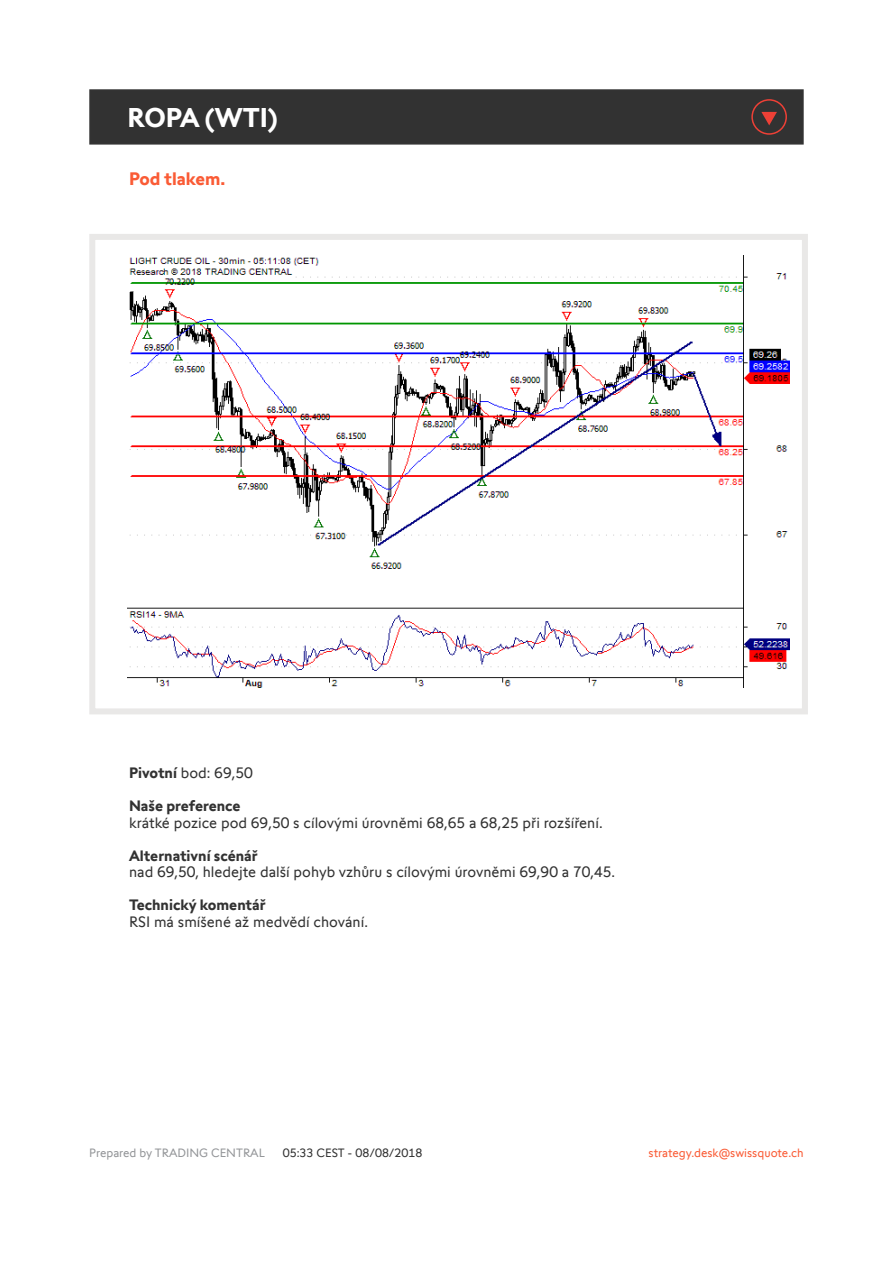
<style>
.page{position:relative;width:893px;height:1263px;background:#fff}
.page>*{position:absolute;margin:0;border:0;box-sizing:border-box;transform-origin:0 0}
.t1{font:700 27px "Swissquote CT";color:#fff}
.t2{font:700 18px "Swissquote CT";color:#fa5b35}
.t3{font:15px "Swissquote CT";color:#323232}
.t4{font:700 15px "Swissquote CT";color:#323232}
.t5{font:12px "Swissquote CT";color:#fa5b35}
.t6{font:12px "Swissquote CT";color:#939598}
.t7{font:12px "Swissquote CT";color:#323232}
.s1{font-weight:700}
</style>
<div class="page">
<div style="left:89px;top:234px;width:719px;height:480px;border:6px solid #e9e8e7"></div>
<div style="left:89px;top:89px;width:715px;height:56px;background:#323232;border:2px solid #323232"></div>
<img style="left:128px;top:255px;width:661px;height:432px">
<svg style="left:751px;top:99px;width:36px;height:36px"></svg>
<h1 class="t1" style="left:128px;top:101px;width:152px">ROPA (WTI)</h1>
<p class="t2" style="left:129px;top:168px;width:98px">Pod tlakem.</p>
<p class="t3" style="left:129px;top:764px;width:125px"><span class="s1">Pivotní</span> bod: 69,50</p>
<p class="t4" style="left:129px;top:797px;width:113px">Naše preference</p>
<p class="t3" style="left:129px;top:814px;width:475px">krátké pozice pod 69,50 s cílovými úrovněmi 68,65 a 68,25 při rozšíření.</p>
<p class="t4" style="left:129px;top:846px;width:130px">Alternativní scénář</p>
<p class="t3" style="left:129px;top:863px;width:488px">nad 69,50, hledejte další pohyb vzhůru s cílovými úrovněmi 69,90 a 70,45.</p>
<p class="t4" style="left:129px;top:896px;width:138px">Technický komentář</p>
<p class="t3" style="left:129px;top:913px;width:240px">RSI má smíšené až medvědí chování.</p>
<p class="t6" style="left:89px;top:1145px;width:177px">Prepared by TRADING CENTRAL</p>
<p class="t7" style="left:283px;top:1145px;width:141px">05:33 CEST - 08/08/2018</p>
<p class="t5" style="left:649px;top:1145px;width:157px">strategy.desk@swissquote.ch</p>
</div>
